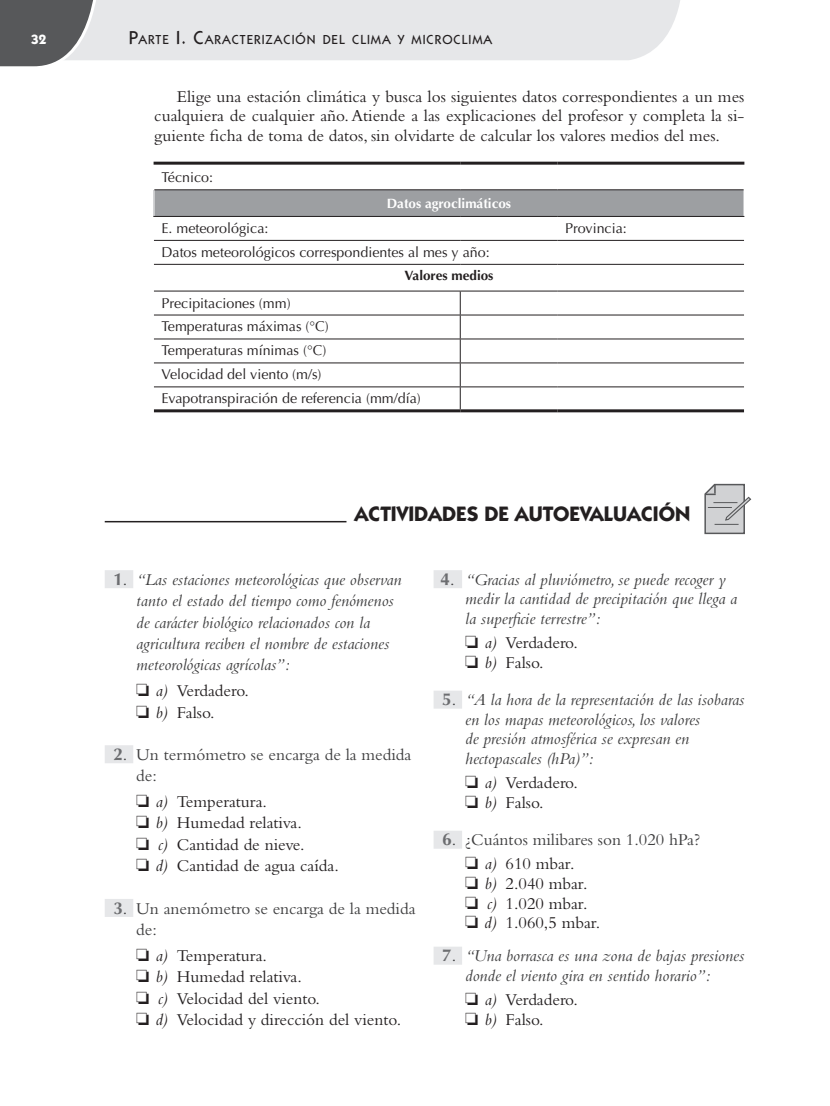
<style>
.page{position:relative;width:830px;height:1106px;background:#fff}
.page>*{position:absolute;margin:0;border:0;box-sizing:border-box;transform-origin:0 0}
.t1{font:700 21px "ITC Kabel Std";color:#231f20}
.t2{font:17.25px/19.5px "Bembo Std";color:#231f20;text-align:justify}
.t3{font:italic 17.25px/19.6px "Bembo Std";color:#3e3e3f}
.t4{font:17.25px/21.3px "Bembo Std";color:#3e3e3f}
.t5{font:14.25px/24px "Optima LT Std";color:#231f20}
.t6{font:700 13.5px "Optima LT Std";color:#fff}
.t7{font:700 13.5px "Optima LT Std";color:#231f20}
.t8{font:700 13.5px "ITC Kabel Std";color:#fff}
.t9{font:500 13.2px "ITC Kabel Std";letter-spacing:.07em;color:#231f20}
.s1{font-size:18.75px}
.s2{font-family:"Optima LT Std";font-weight:700;font-style:normal;color:#6c6d70}
.s3{font-style:normal}
.s4{font-style:italic}
.s5{font-family:"Optima LT Std";font-weight:700;color:#6c6d70}
</style>
<div class="page">
<div style="left:100px;top:0;width:580px;height:60px;background:#e6e7e9"></div>
<svg style="left:0;top:0;width:100px;height:67px;background:#79797b"></svg>
<div style="left:154px;top:190px;width:589px;height:26px;background:#9d9fa2"></div>
<svg style="left:153px;top:190px;width:1px;height:26px"></svg>
<svg style="left:743px;top:189px;width:1px;height:27px"></svg>
<hr style="left:154px;top:189px;width:306px;height:1px;background:#231f20">
<hr style="left:460px;top:189px;width:97px;height:1px;background:#231f20">
<hr style="left:557px;top:189px;width:186px;height:1px;background:#231f20">
<hr style="left:153px;top:216px;width:307px;height:1px;background:#231f20">
<hr style="left:460px;top:216px;width:97px;height:1px;background:#231f20">
<hr style="left:557px;top:216px;width:187px;height:1px;background:#231f20">
<hr style="left:154px;top:240px;width:306px;height:1px;background:#231f20">
<hr style="left:460px;top:240px;width:97px;height:1px;background:#231f20">
<hr style="left:557px;top:240px;width:186px;height:1px;background:#231f20">
<hr style="left:154px;top:264px;width:306px;height:1px;background:#231f20">
<hr style="left:460px;top:264px;width:97px;height:1px;background:#231f20">
<hr style="left:557px;top:264px;width:186px;height:1px;background:#231f20">
<hr style="left:154px;top:291px;width:306px;height:1px;background:#231f20">
<hr style="left:460px;top:291px;width:97px;height:1px;background:#231f20">
<hr style="left:557px;top:291px;width:186px;height:1px;background:#231f20">
<hr style="left:154px;top:315px;width:306px;height:1px;background:#231f20">
<hr style="left:460px;top:315px;width:97px;height:1px;background:#231f20">
<hr style="left:557px;top:315px;width:186px;height:1px;background:#231f20">
<hr style="left:154px;top:338px;width:306px;height:1px;background:#231f20">
<hr style="left:460px;top:338px;width:97px;height:1px;background:#231f20">
<hr style="left:557px;top:338px;width:186px;height:1px;background:#231f20">
<hr style="left:154px;top:362px;width:306px;height:1px;background:#231f20">
<hr style="left:460px;top:362px;width:97px;height:1px;background:#231f20">
<hr style="left:557px;top:362px;width:186px;height:1px;background:#231f20">
<hr style="left:154px;top:386px;width:306px;height:1px;background:#231f20">
<hr style="left:460px;top:386px;width:97px;height:1px;background:#231f20">
<hr style="left:557px;top:386px;width:186px;height:1px;background:#231f20">
<hr style="left:154px;top:409px;width:306px;height:3px;background:#231f20">
<hr style="left:460px;top:409px;width:97px;height:3px;background:#231f20">
<hr style="left:557px;top:409px;width:186px;height:3px;background:#231f20">
<hr style="left:153px;top:162px;width:307px;height:3px;background:#231f20">
<hr style="left:460px;top:162px;width:97px;height:3px;background:#231f20">
<hr style="left:557px;top:162px;width:187px;height:3px;background:#231f20">
<svg style="left:459px;top:291px;width:1px;height:118px"></svg>
<hr style="left:105px;top:521px;width:241px;height:1px;background:#231f20">
<svg style="left:704px;top:484px;width:47px;height:50px;background:#c2c3c4"></svg>
<div style="left:105px;top:570px;width:28px;height:18px;background:#e6e7e9"></div>
<div style="left:105px;top:745px;width:28px;height:18px;background:#e6e7e9"></div>
<div style="left:105px;top:899px;width:28px;height:18px;background:#e6e7e9"></div>
<div style="left:433px;top:570px;width:29px;height:18px;background:#e6e7e9"></div>
<div style="left:433px;top:690px;width:29px;height:18px;background:#e6e7e9"></div>
<div style="left:433px;top:830px;width:29px;height:18px;background:#e6e7e9"></div>
<div style="left:433px;top:946px;width:29px;height:18px;background:#e6e7e9"></div>
<p class="t8" style="left:31px;top:31px;width:17px">32</p>
<p class="t9" style="left:129px;top:31px;width:365px"><span class="s1">P</span>ARTE <span class="s1">I. C</span>ARACTERIZACIÓN DEL CLIMA Y MIC ROCLIMA</p>
<p class="t2" style="left:154px;top:86px;width:591px;text-indent:22px">Elige una estación climática y busca los siguientes datos correspondientes a un mes cualquiera de cualquier año. Atiende a las explicaciones del profesor y completa la si&shy;guiente ficha de toma de datos, sin olvidarte de calcular los valores medios del mes.</p>
<p class="t5" style="left:161px;top:165px;width:53px">Técnico:</p>
<p class="t6" style="left:386px;top:196px;width:126px">Datos agroclimáticos</p>
<p class="t5" style="left:161px;top:216px;width:108px">E. meteorológica:</p>
<p class="t5" style="left:565px;top:216px;width:63px">Provincia:</p>
<p class="t5" style="left:161px;top:240px;width:329px">Datos meteorológicos correspondientes al mes y año:</p>
<p class="t7" style="left:404px;top:268px;width:90px">Valores medios</p>
<p class="t5" style="left:161px;top:291px;width:261px">Precipitaciones (mm)<br>Temperaturas máximas (°C)<br>Temperaturas mínimas (°C)<br>Velocidad del viento (m/s)<br>Evapotranspiración de referencia (mm/día)</p>
<p class="t1" style="left:354px;top:501px;width:337px">ACTIVIDADES DE AUTOEVALUACIÓN</p>
<p class="t3" style="left:136px;top:568px;width:266px;line-height:21.3px;text-indent:-23px"><span class="s2">1</span><span class="s3">.</span> “Las estaciones meteorológicas que observan tanto el estado del tiempo como fenómenos de carácter biológico relacionados con la agricultura reciben el nombre de estaciones meteorológicas agrícolas”:</p>
<p class="t2" style="left:136px;top:680px;width:114px">□ <span class="s4">a)</span> Verdadero.</p>
<p class="t2" style="left:136px;top:702px;width:80px">□ <span class="s4">b)</span> Falso.</p>
<p class="t4" style="left:136px;top:743px;width:276px;text-indent:-23px"><span class="s5">2</span>. Un termómetro se encarga de la medida de:</p>
<p class="t2" style="left:136px;top:791px;width:132px">□ <span class="s4">a)</span> Temperatura.</p>
<p class="t2" style="left:136px;top:813px;width:167px">□ <span class="s4">b)</span> Humedad relativa.</p>
<p class="t2" style="left:136px;top:834px;width:170px">□ <span class="s4">c)</span> Cantidad de nieve.</p>
<p class="t2" style="left:136px;top:855px;width:204px">□ <span class="s4">d)</span> Cantidad de agua caída.</p>
<p class="t4" style="left:136px;top:897px;width:281px;text-indent:-23px"><span class="s5">3</span>. Un anemómetro se encarga de la medida de:</p>
<p class="t2" style="left:136px;top:945px;width:132px">□ <span class="s4">a)</span> Temperatura.</p>
<p class="t2" style="left:136px;top:966px;width:167px">□ <span class="s4">b)</span> Humedad relativa.</p>
<p class="t2" style="left:136px;top:988px;width:185px">□ <span class="s4">c)</span> Velocidad del viento.</p>
<p class="t2" style="left:136px;top:1009px;width:266px">□ <span class="s4">d)</span> Velocidad y dirección del viento.</p>
<p class="t3" style="left:465px;top:569px;width:273px;text-indent:-25px"><span class="s2">4</span><span class="s3">.</span> “Gracias al pluviómetro, se puede recoger y medir la cantidad de precipitación que llega a la superficie terrestre”:</p>
<p class="t2" style="left:465px;top:632px;width:114px">□ <span class="s4">a)</span> Verdadero.</p>
<p class="t2" style="left:465px;top:652px;width:80px">□ <span class="s4">b)</span> Falso.</p>
<p class="t3" style="left:465px;top:689px;width:281px;text-indent:-23px"><span class="s2">5</span><span class="s3">.</span> “A la hora de la representación de las isobaras en los mapas meteorológicos, los valores<br>de presión atmosférica se expresan en hectopascales (hPa)”:</p>
<p class="t2" style="left:465px;top:772px;width:114px">□ <span class="s4">a)</span> Verdadero.</p>
<p class="t2" style="left:465px;top:792px;width:80px">□ <span class="s4">b)</span> Falso.</p>
<p class="t4" style="left:442px;top:829px;width:259px"><span class="s5">6</span>. ¿Cuántos milibares son 1.020 hPa?</p>
<p class="t2" style="left:465px;top:854px;width:111px">□ <span class="s4">a)</span> 610 mbar.</p>
<p class="t2" style="left:465px;top:873px;width:124px">□ <span class="s4">b)</span> 2.040 mbar.</p>
<p class="t2" style="left:465px;top:893px;width:124px">□ <span class="s4">c)</span> 1.020 mbar.</p>
<p class="t2" style="left:465px;top:912px;width:137px">□ <span class="s4">d)</span> 1.060,5 mbar.</p>
<p class="t3" style="left:465px;top:945px;width:280px;text-indent:-23px"><span class="s2">7</span><span class="s3">.</span> “Una borrasca es una zona de bajas presiones donde el viento gira en sentido horario”:</p>
<p class="t2" style="left:465px;top:989px;width:114px">□ <span class="s4">a)</span> Verdadero.</p>
<p class="t2" style="left:465px;top:1009px;width:80px">□ <span class="s4">b)</span> Falso.</p>
</div>
